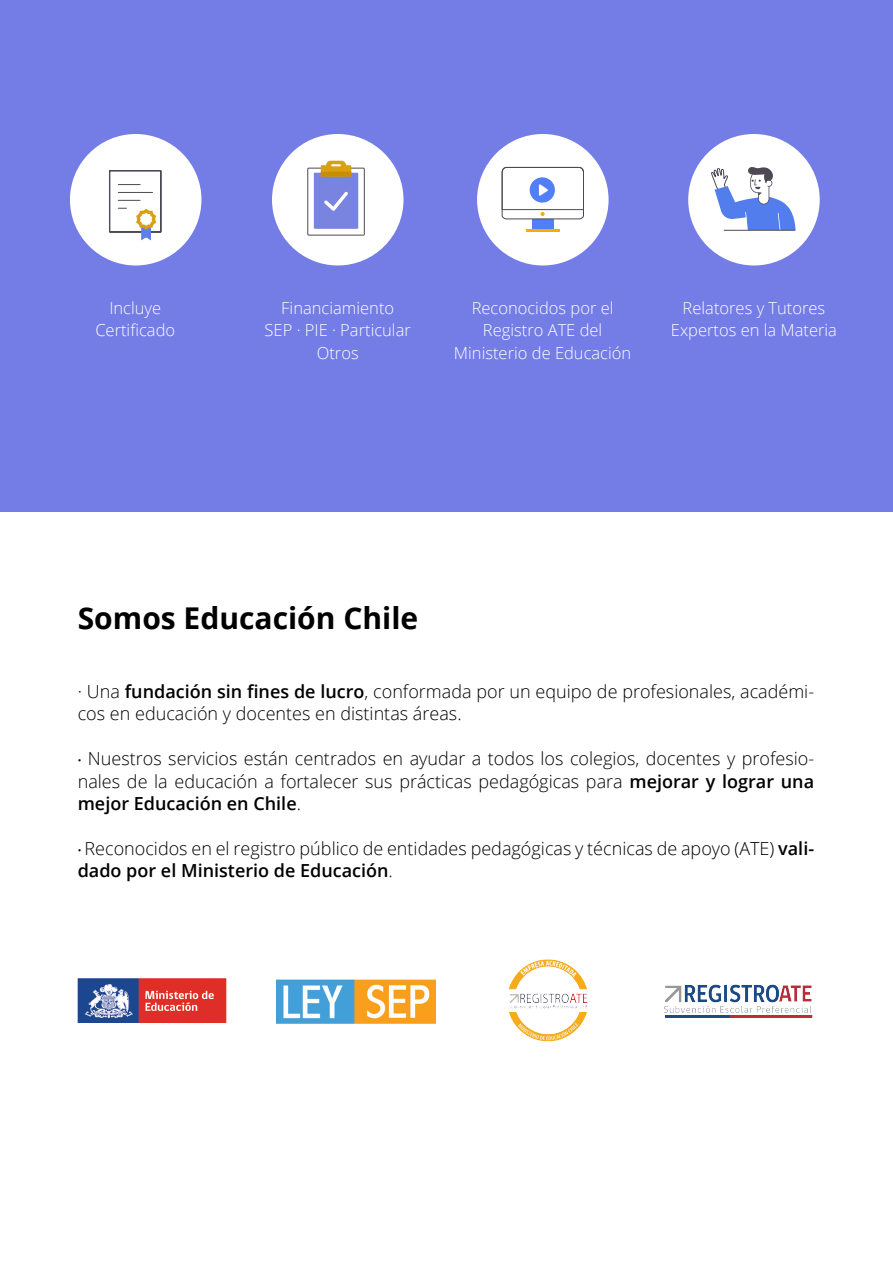
<style>
.page{position:relative;width:893px;height:1262px;background:#fff}
.page>*{position:absolute;margin:0;border:0;box-sizing:border-box;transform-origin:0 0}
.t1{font:700 30px "Open Sans";color:#000}
.t2{font:300 18px/22.5px "Open Sans";color:#000}
.t3{font:300 16.5px/22.5px "Open Sans";color:#fff;text-align:center}
.s1{font-weight:600}
.s2{font-family:"Myriad Pro";font-weight:400}
</style>
<div class="page">
<img style="left:77px;top:978px;width:150px;height:45px">
<img style="left:276px;top:979px;width:160px;height:45px">
<img style="left:509px;top:959px;width:79px;height:83px">
<img style="left:664px;top:984px;width:149px;height:34px">
<div style="left:0;top:0;width:892px;height:511px;background:#747de5"></div>
<div style="left:70px;top:134px;width:131px;height:131px;background:#fff;border-radius:50%"></div>
<svg style="left:109px;top:170px;width:52px;height:70px"></svg>
<div style="left:272px;top:134px;width:131px;height:131px;background:#fff;border-radius:50%"></div>
<svg style="left:307px;top:161px;width:57px;height:74px"></svg>
<div style="left:688px;top:134px;width:131px;height:131px;background:#fff;border-radius:50%"></div>
<svg style="left:710px;top:149px;width:85px;height:81px"></svg>
<hr style="left:723px;top:230px;width:72px;height:1px;background:#4e4855">
<div style="left:477px;top:134px;width:131px;height:131px;background:#fff;border-radius:50%"></div>
<div style="left:532px;top:219px;width:21px;height:10px;background:#527ff7"></div>
<hr style="left:526px;top:229px;width:33px;height:3px;background:#f2ad06">
<svg style="left:501px;top:167px;width:83px;height:53px"></svg>
<p class="t3" style="left:95px;top:296px;width:81px">Incluye<br>Certificado</p>
<p class="t3" style="left:264px;top:296px;width:148px">Financiamiento<br>SEP · PIE · Particular<br>Otros</p>
<p class="t3" style="left:454px;top:296px;width:179px">Reconocidos por el<br>Registro ATE del<br>Ministerio de Educación</p>
<p class="t3" style="left:671px;top:296px;width:168px">Relatores y Tutores<br>Expertos en la Materia</p>
<h1 class="t1" style="left:78px;top:597px;width:342px">Somos Educación Chile</h1>
<p class="t2" style="left:78px;top:679px;width:738px">· Una <span class="s1">fundación sin fines de lucro</span>, conformada por un equipo de profesionales, académi&shy;cos en educación y docentes en distintas áreas.</p>
<p class="t2" style="left:78px;top:747px;width:738px;text-align:justify"><span class="s2">·</span> Nuestros servicios están centrados en ayudar a todos los colegios, docentes y profesio&shy;nales de la educación a fortalecer sus prácticas pedagógicas para <span class="s1">mejorar y lograr una mejor Educación en Chile</span>.</p>
<p class="t2" style="left:78px;top:836px;width:738px"><span class="s2">·</span> Reconocidos en el registro público de entidades pedagógicas y técnicas de apoyo (ATE) <span class="s1">vali&shy;dado por el Ministerio de Educación</span>.</p>
</div>
